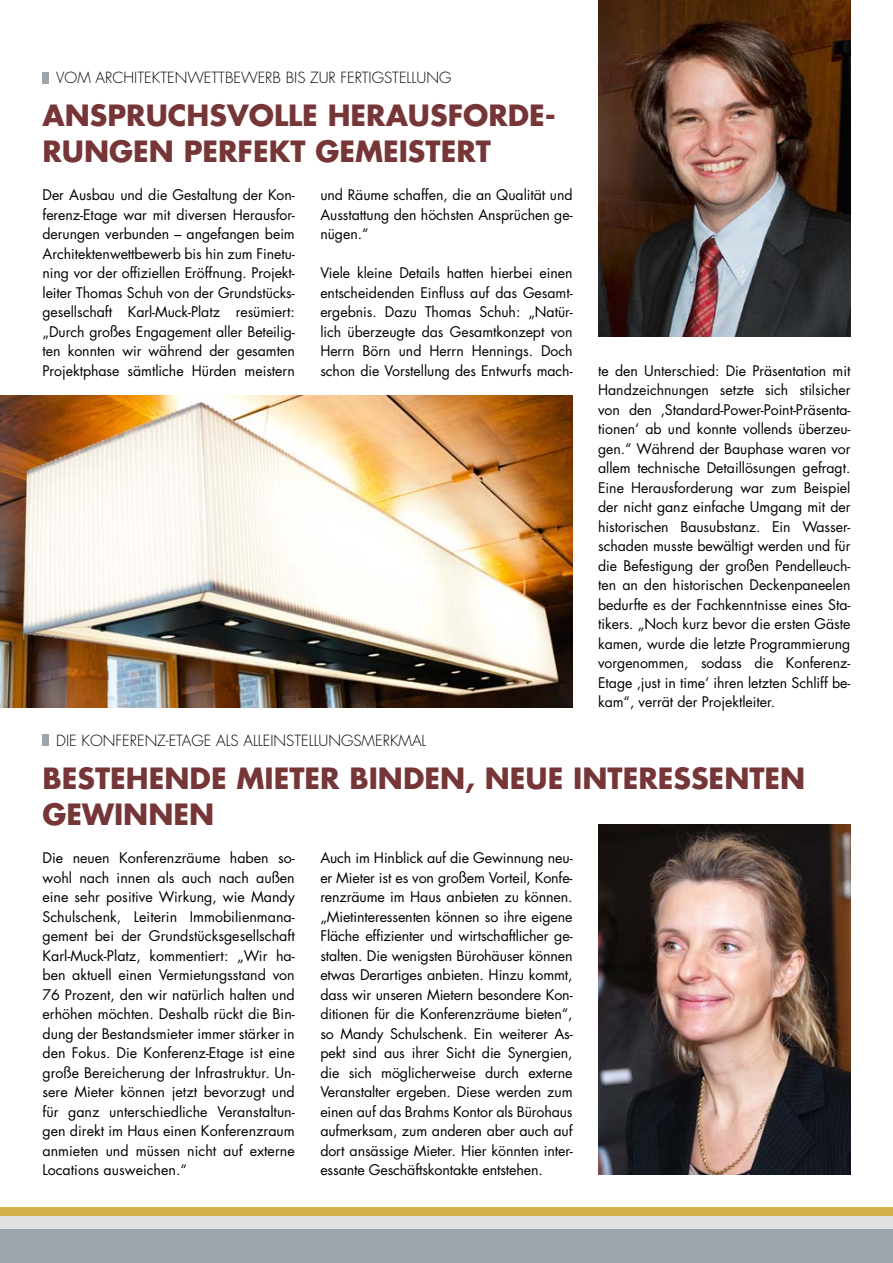
<style>
.page{position:relative;width:893px;height:1263px;background:#fff}
.page>*{position:absolute;margin:0;border:0;box-sizing:border-box;transform-origin:0 0}
.t1{font:700 28.5px/36px "Futura";color:#763637}
.t2{font:300 15px "Futura";color:#000}
.t3{font:14.25px/19.5px "Futura";letter-spacing:-.005em;color:#000;text-align:justify}
</style>
<div class="page">
<img style="left:0;top:395px;width:573px;height:312px">
<img style="left:598px;top:824px;width:252px;height:351px">
<div style="left:43px;top:72px;width:6px;height:11px;background:#9ca6aa"></div>
<div style="left:43px;top:735px;width:6px;height:11px;background:#9ca6aa"></div>
<img style="left:598px;top:0;width:252px;height:337px">
<div style="left:0;top:1229px;width:893px;height:34px;background:#9ca6aa"></div>
<div style="left:0;top:1216px;width:893px;height:13px;background:#dfe0e2"></div>
<div style="left:0;top:1208px;width:893px;height:8px;background:#d6b048"></div>
<p class="t2" style="left:49px;top:68px;width:404px">VOM ARCHITEKTENWETTBEWERB BI S ZUR FERTIGSTELLUNG</p>
<h1 class="t1" style="left:43px;top:96px;width:515px">ANSPRUCHSVOLLE HERAUSFORDE-<br>RUNGEN PERFEKT GEMEISTERT</h1>
<p class="t3" style="left:43px;top:185px;width:254px">Der Ausbau und die Gestaltung der Kon&shy;ferenz-Etage war mit diversen Herausfor&shy;derungen verbunden – angefangen beim Architektenwettbewerb bis hin zum Finetu&shy;ning vor der offiziellen Eröffnung. Projekt&shy;leiter Thomas Schuh von der Grundstücks&shy;gesellschaft Karl-Muck-Platz resümiert: „Durch großes Engagement aller Beteilig&shy;ten konnten wir während der gesamten Projektphase sämtliche Hürden meistern</p>
<p class="t3" style="left:320px;top:185px;width:254px">und Räume schaffen, die an Qualität und Ausstattung den höchsten Ansprüchen ge&shy;nügen.“</p>
<p class="t3" style="left:320px;top:263px;width:254px">Viele kleine Details hatten hierbei einen entscheidenden Einfluss auf das Gesamt&shy;ergebnis. Dazu Thomas Schuh: „Natür&shy;lich überzeugte das Gesamtkonzept von Herrn Börn und Herrn Hennings. Doch schon die Vorstellung des Entwurfs mach-</p>
<p class="t2" style="left:49px;top:731px;width:379px">DI E KONFERENZ-ETAGE ALS ALLEI NSTELLUNGSMERKMAL</p>
<p class="t3" style="left:598px;top:360px;width:254px">te den Unterschied: Die Präsentation mit Handzeichnungen setzte sich stilsicher von den ‚Standard-Power-Point-Präsenta&shy;tionen‘ ab und konnte vollends überzeu&shy;gen.“ Während der Bauphase waren vor allem technische Detaillösungen gefragt.<br>Eine Herausforderung war zum Beispiel der nicht ganz einfache Umgang mit der historischen Bausubstanz. Ein Wasser&shy;schaden musste bewältigt werden und für die Befestigung der großen Pendelleuch&shy;ten an den historischen Deckenpaneelen bedurfte es der Fachkenntnisse eines Sta&shy;tikers. „Noch kurz bevor die ersten Gäste kamen, wurde die letzte Programmierung vorgenommen, sodass die Konferenz-Etage ‚just in time‘ ihren letzten Schliff be&shy;kam“, verrät der Projektleiter.</p>
<h1 class="t1" style="left:43px;top:760px;width:764px">BESTEHENDE MIETER BINDEN, NEUE INTERESSENTEN<br>GEWINNEN</h1>
<p class="t3" style="left:43px;top:848px;width:254px">Die neuen Konferenzräume haben so&shy;wohl nach innen als auch nach außen eine sehr positive Wirkung, wie Mandy Schulschenk, Leiterin Immobilienmana&shy;gement bei der Grundstücksgesellschaft Karl-Muck-Platz, kommentiert: „Wir ha&shy;ben aktuell einen Vermietungsstand von 76 Prozent, den wir natürlich halten und erhöhen möchten. Deshalb rückt die Bin&shy;dung der Bestandsmieter immer stärker in den Fokus. Die Konferenz-Etage ist eine große Bereicherung der Infrastruktur. Un&shy;sere Mieter können jetzt bevorzugt und für ganz unterschiedliche Veranstaltun&shy;gen direkt im Haus einen Konferenzraum anmieten und müssen nicht auf externe Locations ausweichen.“</p>
<p class="t3" style="left:320px;top:848px;width:254px">Auch im Hinblick auf die Gewinnung neu&shy;er Mieter ist es von großem Vorteil, Konfe&shy;renzräume im Haus anbieten zu können. „Mietinteressenten können so ihre eigene Fläche effizienter und wirtschaftlicher ge&shy;stalten. Die wenigsten Bürohäuser können etwas Derartiges anbieten. Hinzu kommt, dass wir unseren Mietern besondere Kon&shy;ditionen für die Konferenzräume bieten“, so Mandy Schulschenk. Ein weiterer As&shy;pekt sind aus ihrer Sicht die Synergien, die sich möglicherweise durch externe Veranstalter ergeben. Diese werden zum einen auf das Brahms Kontor als Bürohaus aufmerksam, zum anderen aber auch auf dort ansässige Mieter. Hier könnten inter&shy;essante Geschäftskontakte entstehen.</p>
</div>
